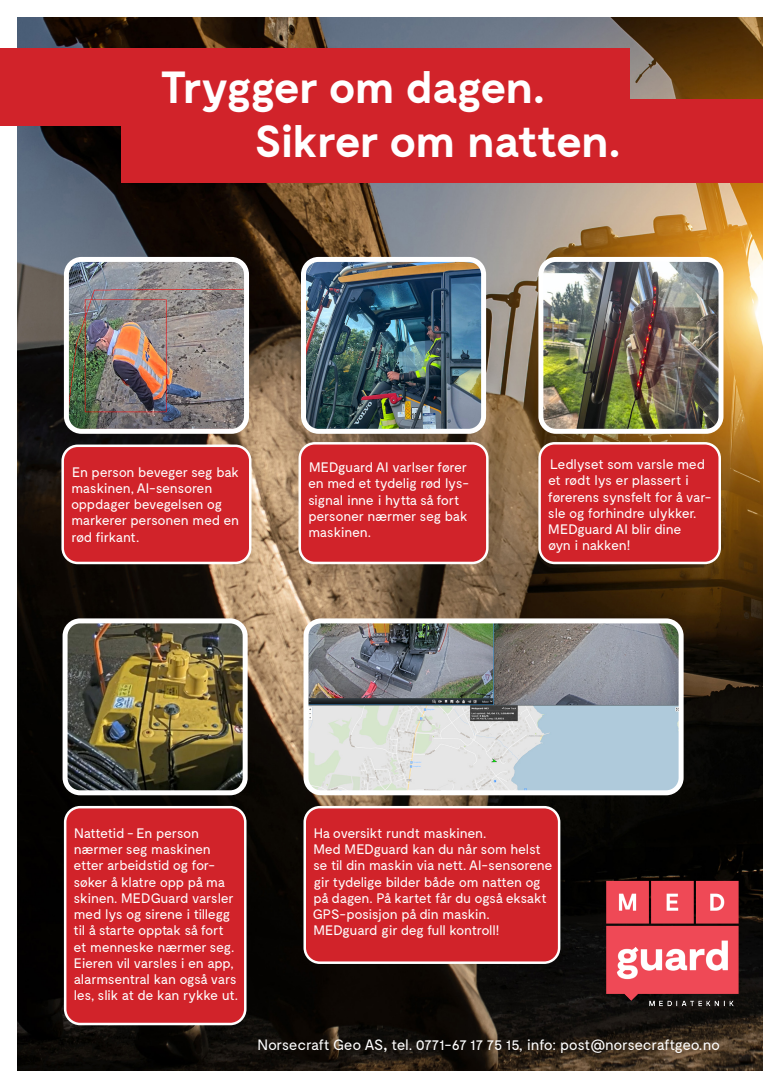
<style>
.page{position:relative;width:780px;height:1088px;background:#fff}
.page>*{position:absolute;margin:0;border:0;box-sizing:border-box;transform-origin:0 0}
.t1{font:700 45px "Moderat";letter-spacing:-.03em;color:#fff}
.t2{font:15px "Moderat";letter-spacing:-.025em;color:#fff}
.t3{font:13.75px "Moderat";letter-spacing:-.025em;color:#fff}
.s1{font-weight:700}
</style>
<div class="page">
<img style="left:18px;top:18px;width:744px;height:1052px">
<img style="left:66px;top:259px;width:180px;height:172px">
<div style="left:64px;top:257px;width:185px;height:177px;border:5px solid #fff;border-radius:15px"></div>
<img style="left:303px;top:259px;width:180px;height:172px">
<div style="left:301px;top:257px;width:185px;height:177px;border:5px solid #fff;border-radius:15px"></div>
<img style="left:65px;top:621px;width:180px;height:172px">
<div style="left:63px;top:618px;width:185px;height:177px;border:5px solid #fff;border-radius:15px"></div>
<img style="left:541px;top:259px;width:180px;height:172px">
<div style="left:538px;top:257px;width:185px;height:177px;border:5px solid #fff;border-radius:15px"></div>
<img style="left:306px;top:621px;width:375px;height:172px">
<div style="left:303px;top:618px;width:380px;height:177px;border:5px solid #fff;border-radius:15px"></div>
<div style="left:63px;top:446px;width:187px;height:117px;background:#d1232a;border-radius:15px"></div>
<div style="left:61px;top:444px;width:190px;height:120px;border:2px solid #fff;border-radius:15px"></div>
<div style="left:300px;top:443px;width:187px;height:120px;background:#d1232a;border-radius:15px"></div>
<div style="left:298px;top:442px;width:190px;height:122px;border:2px solid #fff;border-radius:15px"></div>
<div style="left:539px;top:443px;width:180px;height:120px;background:#d1232a;border-radius:15px"></div>
<div style="left:538px;top:442px;width:183px;height:122px;border:2px solid #fff;border-radius:15px"></div>
<div style="left:65px;top:807px;width:180px;height:217px;background:#d1232a;border-radius:15px"></div>
<div style="left:64px;top:806px;width:182px;height:219px;border:2px solid #fff;border-radius:15px"></div>
<div style="left:305px;top:807px;width:254px;height:156px;background:#d1232a;border-radius:15px"></div>
<div style="left:303px;top:806px;width:257px;height:158px;border:2px solid #fff;border-radius:15px"></div>
<img style="left:601px;top:872px;width:143px;height:143px">
<div style="left:0;top:49px;width:629px;height:77px;background:#d1232a"></div>
<div style="left:121px;top:99px;width:641px;height:83px;background:#d1232a"></div>
<p class="t1" style="left:161px;top:61px;width:385px">Trygger om dagen.</p>
<p class="t1" style="left:255px;top:115px;width:367px">Sikrer om natten.</p>
<p class="t3" style="left:72px;top:464px;width:168px">En person beveger seg bak</p>
<p class="t3" style="left:71px;top:480px;width:142px">maskinen, AI-sensoren</p>
<p class="t3" style="left:71px;top:496px;width:153px">oppdager bevegelsen og</p>
<p class="t3" style="left:71px;top:513px;width:169px">markerer personen med en</p>
<p class="t3" style="left:71px;top:529px;width:69px">rød firkant.</p>
<p class="t3" style="left:309px;top:459px;width:159px">MEDguard AI varlser fører</p>
<p class="t3" style="left:308px;top:476px;width:162px">en med et tydelig rød lys-</p>
<p class="t3" style="left:308px;top:492px;width:153px">signal inne i hytta så fort</p>
<p class="t3" style="left:308px;top:508px;width:161px">personer nærmer seg bak</p>
<p class="t3" style="left:308px;top:524px;width:64px">maskinen.</p>
<p class="t3" style="left:550px;top:456px;width:156px">Ledlyset som varsle med</p>
<p class="t3" style="left:548px;top:473px;width:142px">et rødt lys er plassert i</p>
<p class="t3" style="left:548px;top:489px;width:165px">førerens synsfelt for å var-</p>
<p class="t3" style="left:548px;top:505px;width:150px">sle og forhindre ulykker.</p>
<p class="t3" style="left:548px;top:521px;width:135px">MEDguard AI blir dine</p>
<p class="t3" style="left:548px;top:538px;width:84px">øyn i nakken!</p>
<p class="t3" style="left:74px;top:825px;width:126px">Nattetid - En person</p>
<p class="t3" style="left:74px;top:842px;width:138px">nærmer seg maskinen</p>
<p class="t3" style="left:74px;top:858px;width:143px">etter arbeidstid og for-</p>
<p class="t3" style="left:73px;top:874px;width:153px">søker å klatre opp på ma</p>
<p class="t3" style="left:73px;top:890px;width:162px">skinen. MEDGuard varsler</p>
<p class="t3" style="left:74px;top:907px;width:158px">med lys og sirene i tillegg</p>
<p class="t3" style="left:73px;top:923px;width:152px">til å starte opptak så fort</p>
<p class="t3" style="left:74px;top:939px;width:162px">et menneske nærmer seg.</p>
<p class="t3" style="left:74px;top:955px;width:161px">Eieren vil varsles i en app,</p>
<p class="t3" style="left:74px;top:972px;width:164px">alarmsentral kan også vars</p>
<p class="t3" style="left:74px;top:988px;width:166px">les, slik at de kan rykke ut.</p>
<p class="t3" style="left:314px;top:825px;width:174px">Ha oversikt rundt maskinen.</p>
<p class="t3" style="left:313px;top:842px;width:229px">Med MEDguard kan du når som helst</p>
<p class="t3" style="left:313px;top:858px;width:241px">se til din maskin via nett. AI-sensorene</p>
<p class="t3" style="left:313px;top:874px;width:229px">gir tydelige bilder både om natten og</p>
<p class="t3" style="left:313px;top:890px;width:235px">på dagen. På kartet får du også eksakt</p>
<p class="t3" style="left:313px;top:907px;width:178px">GPS-posisjon på din maskin.</p>
<p class="t3" style="left:313px;top:923px;width:187px">MEDguard gir deg full kontroll!</p>
<p class="t2" style="left:257px;top:1037px;width:464px">Norsecraft Geo AS<span class="s1">,</span> tel. 0771-67 17 75 15, info: post@norsecraftgeo.no</p>
</div>
